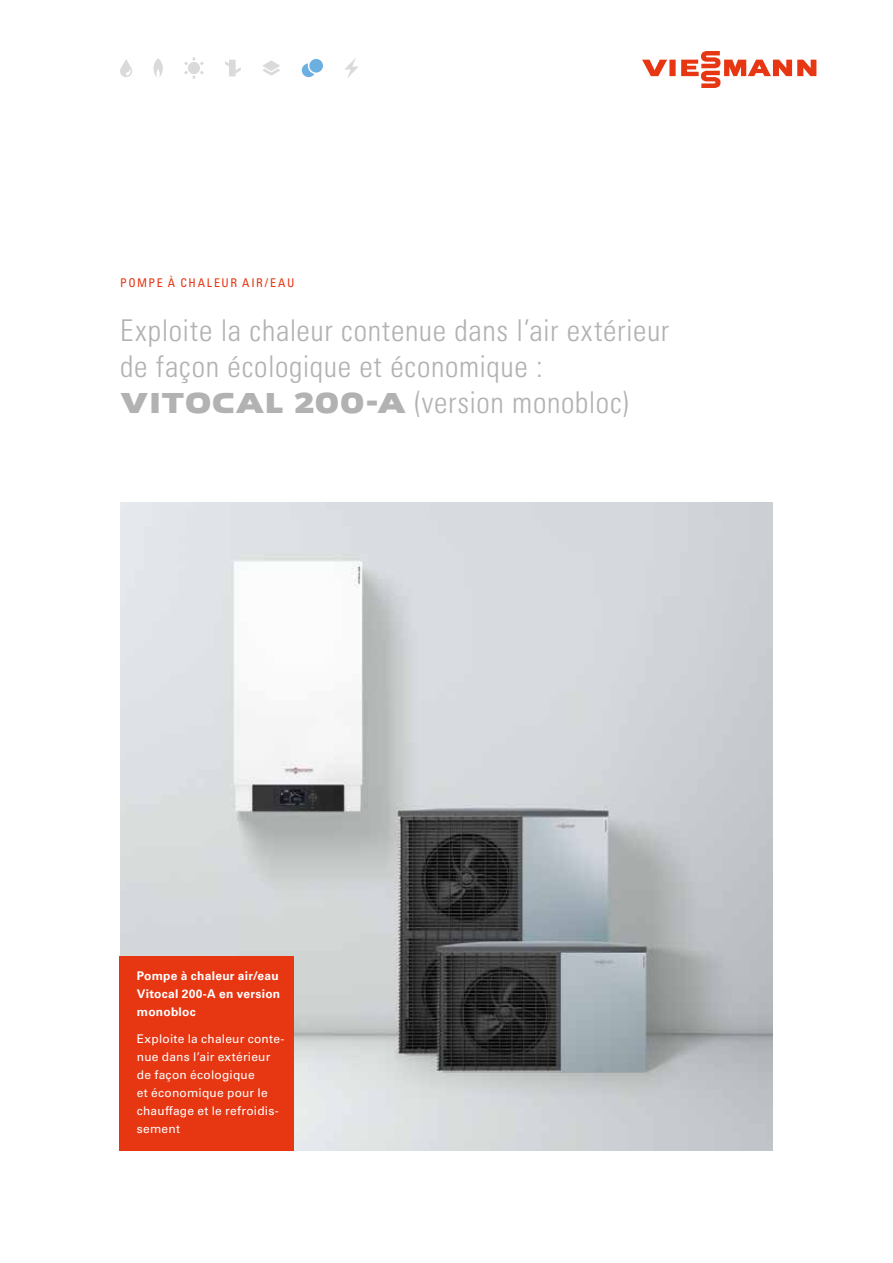
<style>
.page{position:relative;width:893px;height:1263px;background:#fff}
.page>*{position:absolute;margin:0;border:0;box-sizing:border-box;transform-origin:0 0}
.t1{font:30px/36px "Univers LTCYR 47 Light Cond";letter-spacing:.025em;color:#b3b2b2}
.t2{font:12px/18px "Univers LTCYR 55 Roman";letter-spacing:.015em;color:#fff}
.t3{font:700 12px/18px "Univers LTCYR 65";letter-spacing:.02em;color:#fff}
.t4{font:condensed 12px "Univers LTCYR 57";letter-spacing:.135em;color:#e63612}
.s1{font-family:"Viessmann";font-weight:700}
</style>
<div class="page">
<img style="left:120px;top:503px;width:653px;height:648px">
<div style="left:120px;top:956px;width:174px;height:195px;background:#e63612"></div>
<svg style="left:642px;top:51px;width:174px;height:37px"></svg>
<svg style="left:302px;top:59px;width:21px;height:18px"></svg>
<svg style="left:345px;top:58px;width:13px;height:20px"></svg>
<svg style="left:184px;top:57px;width:20px;height:22px"></svg>
<svg style="left:225px;top:60px;width:16px;height:16px"></svg>
<svg style="left:262px;top:60px;width:18px;height:16px"></svg>
<svg style="left:153px;top:58px;width:10px;height:19px"></svg>
<svg style="left:120px;top:59px;width:12px;height:18px"></svg>
<p class="t4" style="left:120px;top:275px;width:176px">POMPE À CHALEUR AIR/EAU</p>
<h1 class="t1" style="left:120px;top:310px;width:551px">Exploite la chaleur contenue dans l’air extérieur de façon écologique et économique :<br><span class="s1">VITOCAL 200-A</span> (version monobloc)</h1>
<p class="t3" style="left:137px;top:966px;width:145px">Pompe à chaleur air/eau<br>Vitocal 200-A en version monobloc</p>
<p class="t2" style="left:137px;top:1029px;width:149px">Exploite la chaleur conte&shy;nue dans l’air extérieur de façon écologique<br>et économique pour le chauffage et le refroidis&shy;sement</p>
</div>
